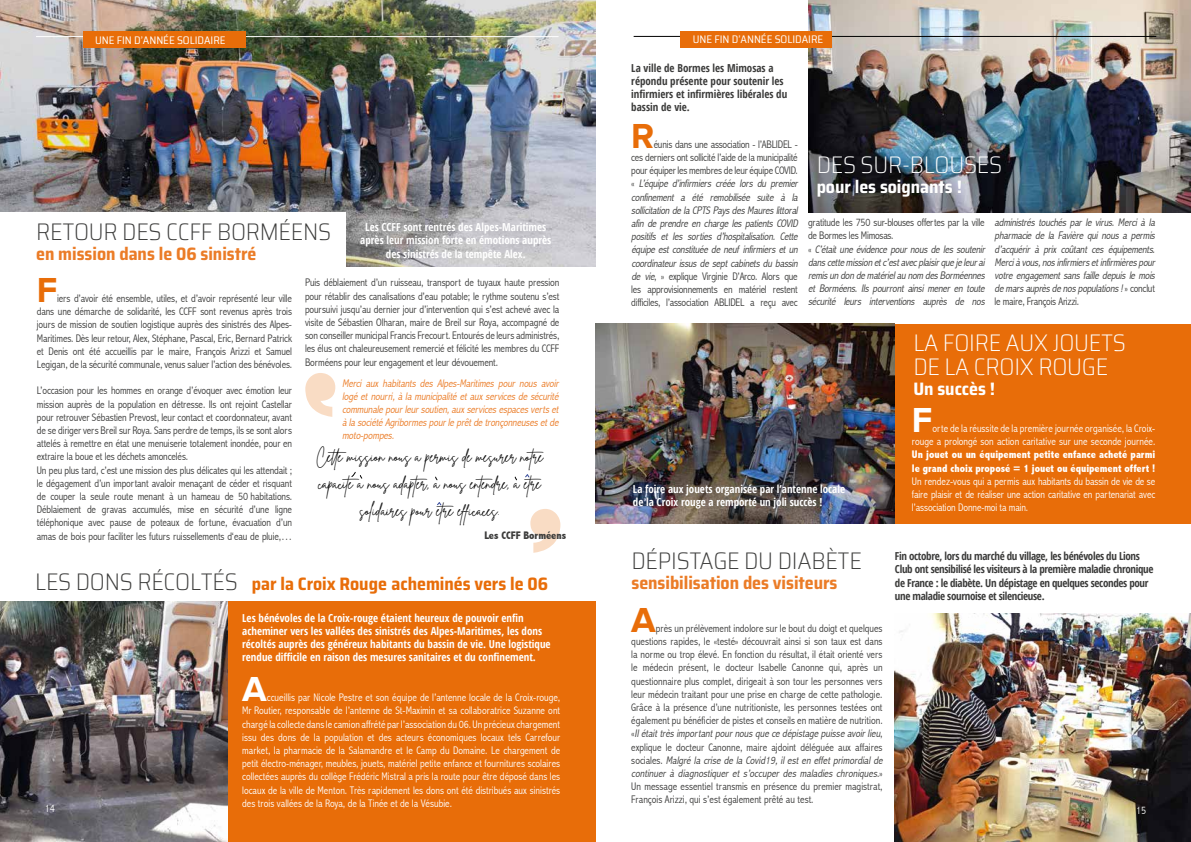
<style>
.page{position:relative;width:1191px;height:842px;background:#fff}
.page>*{position:absolute;margin:0;border:0;box-sizing:border-box;transform-origin:0 0}
.t1{font:700 36px "Proxima Nova A";color:#e86d09}
.t2{font:700 36px "Proxima Nova A";color:#fff}
.t3{font:200 semi-condensed 24px/24px "Saira";letter-spacing:-.01em;color:#fff}
.t4{font:200 semi-condensed 24px "Saira";letter-spacing:-.01em;color:#3c3c3b}
.t5{font:700 semi-condensed 18px "Saira";color:#eb7c27}
.t6{font:700 semi-condensed 18px "Saira";color:#e86d09}
.t7{font:700 semi-condensed 18px "Saira";color:#fff}
.t8{font:15px/27px "Brittany Signature";color:#000;text-align:center}
.t9{font:300 condensed 11px/13.2px "Abadi";letter-spacing:-.01em;color:#3c3c3b;text-align:justify}
.t10{font:italic 300 condensed 11px/13.2px "Abadi";color:#3c3c3b}
.t11{font:300 condensed 11px/13.2px "Abadi";color:#fff;text-align:justify}
.t12{font:700 11px/13.2px "Open Sans Condensed";color:#fff}
.t13{font:italic 300 condensed 11px/13.2px "Abadi";color:#eb7c27;text-align:justify}
.t14{font:700 11px/13.2px "Open Sans Condensed";letter-spacing:-.03em;color:#3c3c3b}
.t15{font:700 11px/13.2px "Open Sans Condensed";color:#3c3c3b}
.t16{font:800 condensed 11px/13.2px "Abadi";color:#fff}
.t17{font:semi-condensed 11px "Saira";color:#fff}
.t18{font:800 condensed 11px "Abadi";color:#3c3c3b}
.s1{font-weight:200;font-size:24px;color:#3c3c3b}
.s2{font-style:normal}
.s3{font-style:italic}
</style>
<div class="page">
<div style="left:0;top:602px;width:595px;height:240px;background:#e86d09"></div>
<div style="left:882px;top:324px;width:309px;height:199px;background:#e86d09"></div>
<img style="left:895px;top:613px;width:296px;height:229px">
<img style="left:0;top:0;width:595px;height:266px">
<hr style="left:36px;top:36px;width:522px;height:1px;background:#fff">
<div style="left:83px;top:32px;width:162px;height:16px;background:#e86d09"></div>
<img style="left:0;top:602px;width:228px;height:240px">
<img style="left:808px;top:0;width:383px;height:212px">
<img style="left:595px;top:324px;width:299px;height:199px">
<hr style="left:633px;top:36px;width:523px;height:1px;background:#000">
<div style="left:680px;top:31px;width:152px;height:16px;background:#e86d09"></div>
<div style="left:0;top:212px;width:346px;height:60px;background:#fff"></div>
<svg style="left:530px;top:509px;width:30px;height:44px"></svg>
<svg style="left:305px;top:373px;width:30px;height:44px"></svg>
<svg style="left:351px;top:472px;width:11px;height:7px"></svg>
<svg style="left:437px;top:502px;width:4px;height:4px"></svg>
<svg style="left:525px;top:474px;width:4px;height:4px"></svg>
<p class="t17" style="left:95px;top:32px;width:132px">UNE FIN D’ANNÉE SOLIDAIRE</p>
<h2 class="t4" style="left:36px;top:213px;width:296px">RETOUR DES CCFF BORMÉENS</h2>
<h3 class="t5" style="left:36px;top:239px;width:222px">en mission dans le 06 sinistré</h3>
<p class="t12" style="left:360px;top:220px;width:192px;text-align:center">Les CCFF sont rentrés des Alpes-Maritimes après leur mission forte en émotions auprès des sinistrés de la tempête Alex.</p>
<h1 class="t1" style="left:37px;top:270px;width:22px">F</h1>
<p class="t9" style="left:37px;top:292px;width:257px;text-indent:20px">iers d’avoir été ensemble, utiles, et d’avoir représenté leur ville dans une démarche de solidarité, les CCFF sont revenus après trois jours de mission de soutien logistique auprès des sinistrés des Alpes-Maritimes. Dès leur retour, Alex, Stéphane, Pascal, Eric, Bernard Patrick et Denis ont été accueillis par le maire, François Arizzi et Samuel Legigan, de la sécurité communale, venus saluer l’action des bénévoles.</p>
<p class="t9" style="left:37px;top:384px;width:257px;text-align:left">L’occasion pour les hommes en orange d’évoquer avec émotion leur mission auprès de la population en détresse. Ils ont rejoint Castellar pour retrouver Sébastien Prevost, leur contact et coordonnateur, avant de se diriger vers Breil sur Roya. Sans perdre de temps, ils se sont alors attelés à remettre en état une menuiserie totalement inondée, pour en extraire la boue et les déchets amoncelés.<br>Un peu plus tard, c’est une mission des plus délicates qui les attendait ; le dégagement d’un important avaloir menaçant de céder et risquant de couper la seule route menant à un hameau de 50 habitations.<br>Déblaiement de gravas accumulés, mise en sécurité d’une ligne téléphonique avec pause de poteaux de fortune, évacuation d’un amas de bois pour faciliter les futurs ruissellements d‘eau de pluie,…</p>
<p class="t9" style="left:305px;top:276px;width:256px">Puis déblaiement d’un ruisseau, transport de tuyaux haute pression pour rétablir des canalisations d’eau potable; le rythme soutenu s’est poursuivi jusqu’au dernier jour d’intervention qui s’est achevé avec la visite de Sébastien Olharan, maire de Breil sur Roya, accompagné de son conseiller municipal Francis Frecourt. Entourés de leurs administrés, les élus ont chaleureusement remercié et félicité les membres du CCFF Borméens pour leur engagement et leur dévouement.</p>
<p class="t13" style="left:342px;top:376px;width:220px">Merci aux habitants des Alpes-Maritimes pour nous avoir logé et nourri, à la municipalité et aux services de sécurité communalepourleursoutien,auxservicesespacesvertset àlasociétéAgribormespourleprêtdetronçonneusesetde moto-pompes.</p>
<h3 class="t8" style="left:316px;top:442px;width:233px">Cette mission nous a permis de mesurer notre capacité à nous adapter, à nous entendre, à être solidaires pour être efficaces.</h3>
<p class="t18" style="left:484px;top:529px;width:83px">Les CCFF Borméens</p>
<h3 class="t6" style="left:35px;top:569px;width:514px"><span class="s1">LES DONS RÉCOLTÉS</span> par la Croix Rouge acheminés vers le 06</h3>
<p class="t11" style="left:45px;top:801px;width:12px">14</p>
<p class="t12" style="left:242px;top:611px;width:310px">Les bénévoles de la Croix-rouge étaient heureux de pouvoir enfin acheminer vers les vallées des sinistrés des Alpes-Maritimes, les dons récoltés auprès des généreux habitants du bassin de vie. Une logistique rendue difficile en raison des mesures sanitaires et du confinement.</p>
<h1 class="t2" style="left:242px;top:669px;width:26px">A</h1>
<p class="t11" style="left:242px;top:691px;width:319px;text-indent:25px">ccueillis par Nicole Pestre et son équipe de l’antenne locale de la Croix-rouge, Mr Routier, responsable de l’antenne de St-Maximin et sa collaboratrice Suzanne ont chargé la collecte dans le camion affrété par l’association du 06. Un précieux chargement issu des dons de la population et des acteurs économiques locaux tels Carrefour market, la pharmacie de la Salamandre et le Camp du Domaine. Le chargement de petit électro-ménager, meubles, jouets, matériel petite enfance et fournitures scolaires collectées auprès du collège Frédéric Mistral a pris la route pour être déposé dans les locaux de la ville de Menton. Très rapidement les dons ont été distribués aux sinistrés des trois vallées de la Roya, de la Tinée et de la Vésubie.</p>
<p class="t17" style="left:693px;top:31px;width:132px">UNE FIN D’ANNÉE SOLIDAIRE</p>
<p class="t15" style="left:631px;top:61px;width:157px">La ville de Bormes les Mimosas a répondu présente pour soutenir les infirmiers et infirmières libérales du bassin de vie.</p>
<h1 class="t1" style="left:631px;top:115px;width:25px">R</h1>
<p class="t10" style="left:631px;top:137px;width:170px;text-indent:22px"><span class="s2">éunis dans une association - l’ABLIDEL - ces derniers ont sollicité l’aide de la municipalité pour équiper les membres de leur équipe COVID. «</span> L’équipe d’infirmiers créée lors du premier confinement a été remobilisée suite à la sollicitationdelaCPTSPaysdesMaureslittoral afin de prendre en charge les patients COVID positifs et les sorties d’hospitalisation. Cette équipe est constituée de neuf infirmiers et un coordinateur issus de sept cabinets du bassin de vie<span class="s2">, » explique Virginie D’Arco. Alors que les approvisionnements en matériel restent difficiles, l’association ABLIDEL a reçu avec</span></p>
<h2 class="t3" style="left:816px;top:152px;width:187px">DES SUR-BLOUSES</h2>
<h3 class="t7" style="left:816px;top:173px;width:147px">pour les soignants !</h3>
<p class="t10" style="left:808px;top:216px;width:180px"><span class="s2">gratitude les 750 sur-blouses offertes par la ville de Bormes les Mimosas.<br>«</span> C’était une évidence pour nous de les soutenir danscettemissionetc’estavecplaisirquejeleurai remisundondematérielaunom desBorméennes et Borméens. Ils pourront ainsi mener en toute sécurité leurs interventions auprès de nos</p>
<p class="t10" style="left:994px;top:216px;width:164px">administrés touchés par le virus. Merci à la pharmacie de la Favière qui nous a permis d’acquérir à prix coûtant ces équipements.<br>Merciàvous,nosinfirmiersetinfirmièrespour votre engagement sans faille depuis le mois demarsauprèsdenospopulations!<span class="s2">» c o n c l u t le maire, François Arizzi.</span></p>
<p class="t12" style="left:633px;top:482px;width:214px">La foire aux jouets organisée par l’antenne locale de la Croix rouge a remporté un joli succès !</p>
<h2 class="t3" style="left:913px;top:330px;width:214px">LA FOIRE AUX JOUETS<br>DE LA CROIX ROUGE</h2>
<h3 class="t7" style="left:913px;top:375px;width:83px">Un succès !</h3>
<h1 class="t2" style="left:912px;top:399px;width:22px">F</h1>
<p class="t11" style="left:912px;top:422px;width:245px;text-align:right">orte de la réussite de la première journée organisée, la Croix&shy;rouge a prolongé son action caritative sur une seconde journée.</p>
<p class="t16" style="left:912px;top:448px;width:245px">Un jouet ou un équipement petite enfance acheté parmi le grand choix proposé = 1 jouet ou équipement offert !</p>
<p class="t11" style="left:912px;top:475px;width:245px">Un rendez-vous qui a permis aux habitants du bassin de vie de se faire plaisir et de réaliser une action caritative en partenariat avec l’association Donne-moi ta main.</p>
<h2 class="t4" style="left:631px;top:543px;width:232px">DÉPISTAGE DU DIABÈTE</h2>
<h3 class="t5" style="left:631px;top:569px;width:207px">sensibilisation des visiteurs</h3>
<h1 class="t1" style="left:631px;top:599px;width:26px">A</h1>
<p class="t9" style="left:631px;top:621px;width:255px;text-align:left;text-indent:25px">près un prélèvement indolore sur le bout du doigt et quelques questions rapides, le «testé» découvrait ainsi si son taux est dans la norme ou trop élevé. En fonction du résultat, il était orienté vers le médecin présent, le docteur Isabelle Canonne qui, après un questionnaire plus complet, dirigeait à son tour les personnes vers leur médecin traitant pour une prise en charge de cette pathologie.<br>Grâce à la présence d’une nutritioniste, les personnes testées ont également pu bénéficier de pistes et conseils en matière de nutrition. « <span class="s3">Ilétaittrèsimportantpournousque ce dépistage puisse avoirlieu</span>, explique le docteur Canonne, maire ajdoint déléguée aux affaires s o c i a l e s . <span class="s3">Malgré la crise de la Covid19, il est en effet primordial de continuer à diagnostiquer et s’occuper des maladies chroniques</span>. » Un message essentiel transmis en présence du premier magistrat, François Arizzi, qui s’est également prêté au test.</p>
<p class="t14" style="left:895px;top:549px;width:260px">Fin octobre, lors du marché du village, les bénévoles du Lions Club ont sensibilisé les visiteurs à la première maladie chronique de France : le diabète. Un dépistage en quelques secondes pour une maladie sournoise et silencieuse.</p>
<p class="t11" style="left:1136px;top:804px;width:12px">15</p>
</div>
